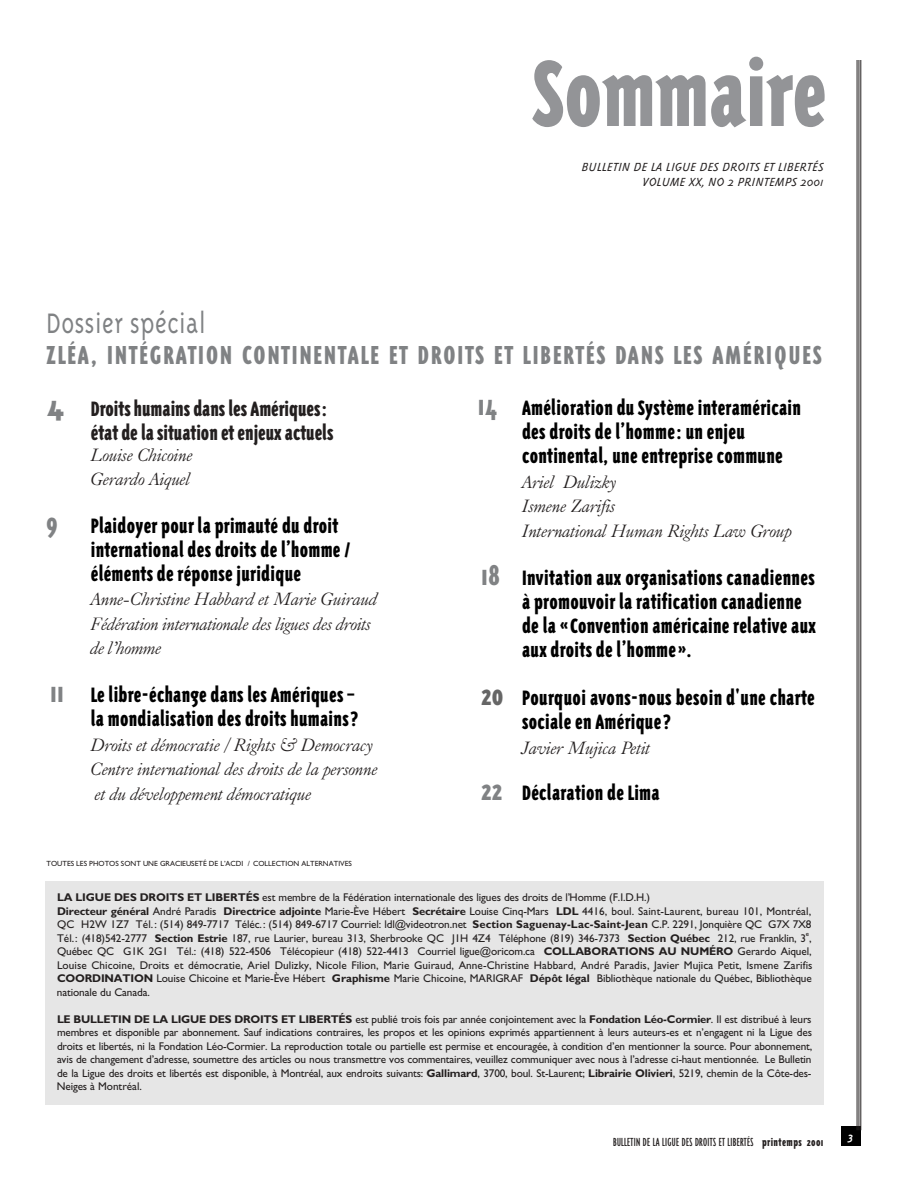
<style>
.page{position:relative;width:918px;height:1188px;background:#fff}
.page>*{position:absolute;margin:0;border:0;box-sizing:border-box;transform-origin:0 0}
.t1{font:900 108px "Triplex Cond";color:#939497}
.t2{font:300 32.4px "Triplex";letter-spacing:.02em;color:#808284;scale:.83 1}
.t3{font:900 30px "Triplex Cond";letter-spacing:.07em;color:#808284}
.t4{font:900 24px/24px "Triplex Cond";letter-spacing:.015em;color:#000}
.t5{font:900 24px/24px "Triplex Cond";color:#231f1f;text-align:right}
.t6{font:italic 19.5px/24.6px "Caslon Old Face BT";letter-spacing:-.01em;color:#231f1f}
.t7{font:italic 300 13.5px/15px "Triplex";color:#231f1f;text-align:right}
.t8{font:13.5px "Triplex Cond";letter-spacing:.025em;color:#231f1f}
.t9{font:italic 700 13.5px "Triplex";color:#fff;scale:.9 1}
.t10{font:11.25px/13.5px "Gill Sans";letter-spacing:-.01em;color:#231f1f;text-align:justify}
.t11{font:7.5px "Gill Sans";color:#231f1f}
.t12{font:6.75px "Gill Sans";color:#231f1f}
.s1{font-family:"Triplex";font-weight:800;font-size:33px;color:#808284}
.s2{font-size:33px;color:#808284}
.s3{font-size:33px;color:#666}
.s4{font-weight:700}
.s5{font-weight:900;font-size:12.75px}
</style>
<div class="page">
<div style="left:841px;top:1126px;width:20px;height:20px;background:#000"></div>
<hr style="left:860px;top:60px;width:1px;height:1070px;background:#231f1f">
<hr style="left:859px;top:60px;width:1px;height:1070px;background:#231f1f">
<hr style="left:857px;top:60px;width:1px;height:1070px;background:#231f1f">
<div style="left:45px;top:881px;width:779px;height:224px;background:#e6e6e6"></div>
<h1 class="t1" style="left:533px;top:51px;width:295px">Sommaire</h1>
<p class="t7" style="left:582px;top:160px;width:243px">BULLETIN DE LA LIGUE DES DROITS ET LIBERTÉS<br>VOLUME XX, NO 2 PRINTEMPS 2001</p>
<h2 class="t2" style="left:46px;top:310px;width:193px">Dossier spécial</h2>
<h3 class="t3" style="left:46px;top:343px;width:777px">ZLÉA, INTÉGRATION CONTINENTALE ET DROITS ET LIBERTÉS DANS LES AMÉRIQUES</h3>
<h3 class="t5" style="left:46px;top:397px;width:288px"><span class="s1">4</span> Droits humains dans les Amériques: état de la situation et enjeux actuels</h3>
<h3 class="t6" style="left:91px;top:444px;width:104px;line-height:24px">Louise Chicoine<br>Gerardo Aiquel</h3>
<h3 class="t4" style="left:91px;top:514px;width:261px;text-indent:-44px"><span class="s2">9</span> Plaidoyer pour la primauté du droit international des droits de l’homme / éléments de réponse juridique</h3>
<h3 class="t6" style="left:91px;top:588px;width:288px">Anne-Christine Habbard et Marie Guiraud<br>Fédération internationale des ligues des droits de l’homme</h3>
<h3 class="t4" style="left:50px;top:684px;width:310px;text-align:right"><span class="s2">11</span> Le libre-échange dans les Amériques – la mondialisation des droits humains?</h3>
<h3 class="t6" style="left:91px;top:734px;width:289px">Droits et démocratie / Rights &amp; Democracy<br>Centre international des droits de la personne et du développement démocratique</h3>
<p class="t11" style="left:46px;top:861px;width:307px">TOUTES LES PHOTOS SONT UNE GRACIEUSETÉ DE L’ACDI / COLLECTION ALTERNATIVES</p>
<h3 class="t4" style="left:522px;top:397px;width:280px;text-indent:-44px"><span class="s2">14</span> Amélioration du Système interaméricain des droits de l’homme: un enjeu continental, une entreprise commune</h3>
<h3 class="t6" style="left:522px;top:471px;width:272px">Ariel Dulizky<br>Ismene Zarifis<br>International Human Rights Law Group</h3>
<h3 class="t4" style="left:522px;top:567px;width:296px;text-indent:-41px"><span class="s2">18</span> Invitation aux organisations canadiennes à promouvoir la ratification canadienne de la «Convention américaine relative aux aux droits de l’homme».</h3>
<h3 class="t4" style="left:522px;top:687px;width:294px;text-indent:-41px"><span class="s3">20</span> Pourquoi avons-nous besoin d'une charte sociale en Amérique?</h3>
<h3 class="t6" style="left:522px;top:737px;width:130px">Javier Mujica Petit</h3>
<h3 class="t4" style="left:481px;top:782px;width:180px"><span class="s2">22</span> Déclaration de Lima</h3>
<p class="t10" style="left:57px;top:892px;width:756px;text-align:left"><span class="s4">LA LIGUE DES DROITS ET LIBERTÉS</span> est membre de la Fédération internationale des ligues des droits de l’Homme (F.I.D.H.)<br><span class="s4">Directeur général</span> André Paradis <span class="s4">Directrice adjointe</span> Marie-Ève Hébert <span class="s4">Secrétaire</span> Louise Cinq-Mars <span class="s4">LDL</span> 4416, boul. Saint-Laurent, bureau 101, Montréal, QC H2W 1Z7 Tél.: (514) 849-7717 Téléc.: (514) 849-6717 Courriel: ldl@videotron.net <span class="s4">Section Saguenay-Lac-Saint-Jean</span> C.P. 2291, Jonquière QC G7X 7X8<br>Tél.: (418)542-2777 <span class="s4">Section Estrie</span> 187, rue Laurier, bureau 313, Sherbrooke QC J1H 4Z4 Téléphone (819) 346-7373 <span class="s4">Section Québec</span> 212, rue Franklin, 3 ,</p>
<p class="t12" style="left:806px;top:932px;width:5px">e</p>
<p class="t10" style="left:57px;top:946px;width:757px">Québec QC G1K 2G1 Tél.: (418) 522-4506 Télécopieur (418) 522-4413 Courriel ligue@oricom.ca <span class="s4">COLLABORATIONS AU NUMÉRO</span> Gerardo Aiquel, Louise Chicoine, Droits et démocratie, Ariel Dulizky, Nicole Filion, Marie Guiraud, Anne-Christine Habbard, André Paradis, Javier Mujica Petit, Ismene Zarifis <span class="s4">COORDINATION</span> Louise Chicoine et Marie-Ève Hébert <span class="s4">Graphisme</span> Marie Chicoine, MARIGRAF <span class="s4">Dépôt légal</span> Bibliothèque nationale du Québec, Bibliothèque nationale du Canada.</p>
<p class="t10" style="left:57px;top:1013px;width:757px"><span class="s4">LE BULLETIN DE LA LIGUE DES DROITS ET LIBERTÉS</span> est publié trois fois par année conjointement avec la <span class="s4">Fondation Léo-Cormier</span>. Il est distribué à leurs membres et disponible par abonnement. Sauf indications contraires, les propos et les opinions exprimés appartiennent à leurs auteurs-es et n’engagent ni la Ligue des droits et libertés, ni la Fondation Léo-Cormier. La reproduction totale ou partielle est permise et encouragée, à condition d’en mentionner la source. Pour abonnement, avis de changement d’adresse, soumettre des articles ou nous transmettre vos commentaires, veuillez communiquer avec nous à l’adresse ci-haut mentionnée. Le Bulletin de la Ligue des droits et libertés est disponible, à Montréal, aux endroits suivants: <span class="s4">Gallimard</span>, 3700, boul. St-Laurent; <span class="s4">Librairie Olivieri</span>, 5219, chemin de la Côte-des-Neiges à Montréal.</p>
<p class="t8" style="left:613px;top:1137px;width:212px">BULLETIN DE LA LIGUE DES DROITS ET LIBERTÉS <span class="s5">printemps 2001</span></p>
<p class="t9" style="left:848px;top:1131px;width:7px">3</p>
</div>
